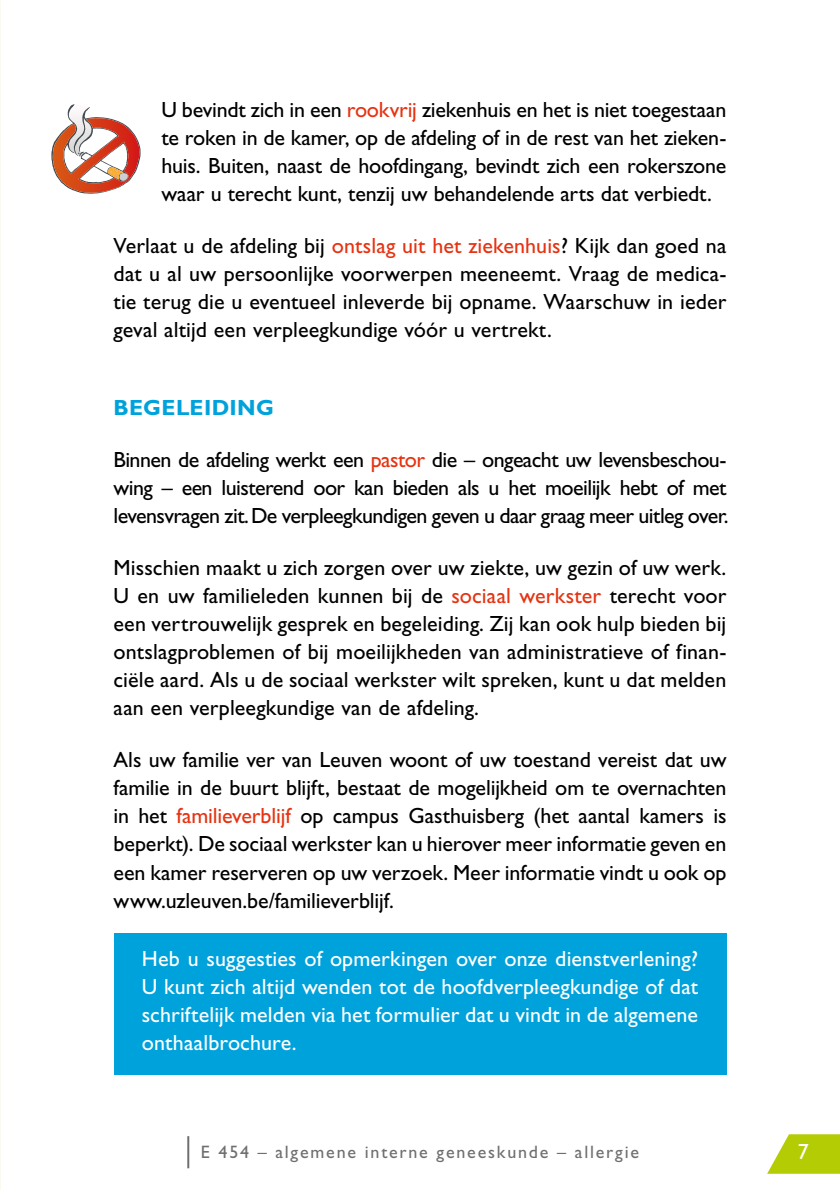
<style>
.page{position:relative;width:840px;height:1191px;background:#fff}
.page>*{position:absolute;margin:0;border:0;box-sizing:border-box;transform-origin:0 0}
.t1{font:22px/28px "Gill Sans Std";letter-spacing:-.005em;color:#000;text-align:justify}
.t2{font:22px/28px "Gill Sans Std";letter-spacing:.005em;color:#fff;text-align:justify}
.t3{font:700 22px "Gill Sans Std";letter-spacing:.015em;color:#00a2dc}
.t4{font:18px "Gill Sans Std";letter-spacing:.1em;color:#706f6f}
.s1{color:#e63312}
</style>
<div class="page">
<hr style="left:187px;top:1136px;width:2px;height:32px;background:#706f6f">
<svg style="left:767px;top:1134px;width:72px;height:39px"></svg>
<div style="left:113px;top:933px;width:613px;height:141px;background:#00a2dc"></div>
<svg style="left:51px;top:104px;width:89px;height:90px"></svg>
<p class="t1" style="left:161px;top:96px;width:566px">U bevindt zich in een <span class="s1">rookvrij</span> ziekenhuis en het is niet toegestaan te roken in de kamer, op de afdeling of in de rest van het zieken&shy;huis. Buiten, naast de hoofdingang, bevindt zich een rokerszone waar u terecht kunt, tenzij uw behandelende arts dat verbiedt.</p>
<p class="t1" style="left:113px;top:232px;width:614px">Verlaat u de afdeling bij <span class="s1">ontslag uit het ziekenhuis</span>? Kijk dan goed na dat u al uw persoonlijke voorwerpen meeneemt. Vraag de medica&shy;tie terug die u eventueel inleverde bij opname. Waarschuw in ieder geval altijd een verpleegkundige vóór u vertrekt.</p>
<p class="t3" style="left:113px;top:395px;width:162px">BEGELEIDING</p>
<p class="t1" style="left:113px;top:446px;width:616px">Binnen de afdeling werkt een <span class="s1">pastor</span> die – ongeacht uw levensbeschou&shy;wing – een luisterend oor kan bieden als u het moeilijk hebt of met levensvragen zit. De verpleegkundigen geven u daar graag meer uitleg over.</p>
<p class="t1" style="left:113px;top:554px;width:614px">Misschien maakt u zich zorgen over uw ziekte, uw gezin of uw werk.<br>U en uw familieleden kunnen bij de <span class="s1">sociaal werkster</span> terecht voor een vertrouwelijk gesprek en begeleiding. Zij kan ook hulp bieden bij ontslagproblemen of bij moeilijkheden van administratieve of finan&shy;ciële aard. Als u de sociaal werkster wilt spreken, kunt u dat melden aan een verpleegkundige van de afdeling.</p>
<p class="t1" style="left:113px;top:746px;width:614px">Als uw familie ver van Leuven woont of uw toestand vereist dat uw familie in de buurt blijft, bestaat de mogelijkheid om te overnachten in het <span class="s1">familieverblijf</span> op campus Gasthuisberg (het aantal kamers is beperkt). De sociaal werkster kan u hierover meer informatie geven en een kamer reserveren op uw verzoek. Meer informatie vindt u ook op www.uzleuven.be/familieverblijf.</p>
<p class="t2" style="left:142px;top:944px;width:557px">Heb u suggesties of opmerkingen over onze dienstverlening?<br>U kunt zich altijd wenden tot de hoofdverpleegkundige of dat schriftelijk melden via het formulier dat u vindt in de algemene onthaalbrochure.</p>
<p class="t4" style="left:201px;top:1141px;width:439px">E 454 – algemene interne geneeskunde – allergie</p>
<p class="t2" style="left:797px;top:1137px;width:12px">7</p>
</div>
